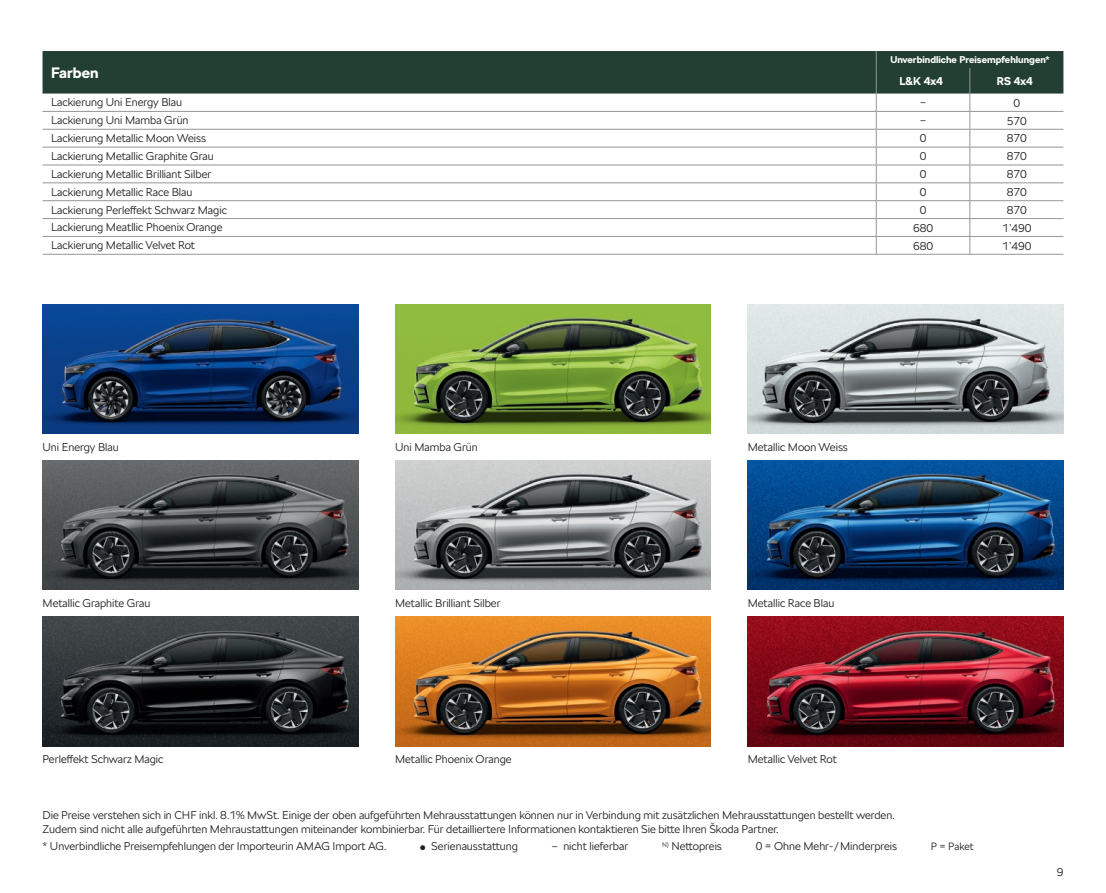
<style>
.page{position:relative;width:1106px;height:893px;background:#fff}
.page>*{position:absolute;margin:0;border:0;box-sizing:border-box;transform-origin:0 0}
.t1{font:700 15px "SKODA Next";color:#fff}
.t2{font:300 11.25px/13.5px "SKODA Next";color:#231f20}
.t3{font:700 11.25px "SKODA Next";color:#fff}
.t4{font:300 10.5px "SKODA Next";letter-spacing:-.005em;color:#231f20}
.t5{font:700 9.75px "SKODA Next";color:#fff}
</style>
<div class="page">
<div style="left:43px;top:51px;width:1020px;height:43px;background:#233e32"></div>
<svg style="left:969px;top:68px;width:1px;height:186px"></svg>
<hr style="left:43px;top:111px;width:76px;height:1px;background:#939598">
<hr style="left:119px;top:111px;width:757px;height:1px;background:#939598">
<hr style="left:876px;top:111px;width:93px;height:1px;background:#939598">
<hr style="left:969px;top:111px;width:94px;height:1px;background:#939598">
<hr style="left:43px;top:129px;width:76px;height:1px;background:#939598">
<hr style="left:119px;top:129px;width:757px;height:1px;background:#939598">
<hr style="left:876px;top:129px;width:93px;height:1px;background:#939598">
<hr style="left:969px;top:129px;width:94px;height:1px;background:#939598">
<hr style="left:43px;top:147px;width:76px;height:1px;background:#939598">
<hr style="left:119px;top:147px;width:757px;height:1px;background:#939598">
<hr style="left:876px;top:147px;width:93px;height:1px;background:#939598">
<hr style="left:969px;top:147px;width:94px;height:1px;background:#939598">
<hr style="left:43px;top:165px;width:76px;height:1px;background:#939598">
<hr style="left:119px;top:165px;width:757px;height:1px;background:#939598">
<hr style="left:876px;top:165px;width:93px;height:1px;background:#939598">
<hr style="left:969px;top:165px;width:94px;height:1px;background:#939598">
<hr style="left:43px;top:182px;width:76px;height:1px;background:#939598">
<hr style="left:119px;top:182px;width:757px;height:1px;background:#939598">
<hr style="left:876px;top:182px;width:93px;height:1px;background:#939598">
<hr style="left:969px;top:182px;width:94px;height:1px;background:#939598">
<hr style="left:43px;top:200px;width:76px;height:1px;background:#939598">
<hr style="left:119px;top:200px;width:757px;height:1px;background:#939598">
<hr style="left:876px;top:200px;width:93px;height:1px;background:#939598">
<hr style="left:969px;top:200px;width:94px;height:1px;background:#939598">
<hr style="left:43px;top:218px;width:76px;height:1px;background:#939598">
<hr style="left:119px;top:218px;width:757px;height:1px;background:#939598">
<hr style="left:876px;top:218px;width:93px;height:1px;background:#939598">
<hr style="left:969px;top:218px;width:94px;height:1px;background:#939598">
<hr style="left:43px;top:236px;width:76px;height:1px;background:#939598">
<hr style="left:119px;top:236px;width:757px;height:1px;background:#939598">
<hr style="left:876px;top:236px;width:93px;height:1px;background:#939598">
<hr style="left:969px;top:236px;width:94px;height:1px;background:#939598">
<hr style="left:43px;top:254px;width:76px;height:1px;background:#939598">
<hr style="left:119px;top:254px;width:757px;height:1px;background:#939598">
<hr style="left:876px;top:254px;width:93px;height:1px;background:#939598">
<hr style="left:969px;top:254px;width:94px;height:1px;background:#939598">
<svg style="left:876px;top:51px;width:1px;height:203px"></svg>
<img style="left:747px;top:460px;width:316px;height:130px">
<img style="left:42px;top:460px;width:316px;height:130px">
<img style="left:395px;top:460px;width:315px;height:130px">
<img style="left:747px;top:304px;width:316px;height:129px">
<img style="left:395px;top:304px;width:316px;height:130px">
<img style="left:42px;top:617px;width:316px;height:129px">
<img style="left:43px;top:304px;width:315px;height:129px">
<img style="left:747px;top:617px;width:316px;height:129px">
<img style="left:395px;top:617px;width:316px;height:129px">
<h1 class="t1" style="left:51px;top:63px;width:49px">Farben</h1>
<p class="t5" style="left:890px;top:53px;width:161px">Unverbindliche Preisempfehlungen*</p>
<p class="t3" style="left:899px;top:73px;width:45px">L&amp;K 4x4</p>
<p class="t3" style="left:996px;top:73px;width:37px">RS 4x4</p>
<p class="t2" style="left:51px;top:96px;width:132px">Lackierung Uni Energy Blau</p>
<p class="t2" style="left:920px;top:95px;width:7px">–</p>
<p class="t2" style="left:1013px;top:96px;width:8px">0</p>
<p class="t2" style="left:51px;top:114px;width:139px">Lackierung Uni Mamba Grün</p>
<p class="t2" style="left:920px;top:113px;width:7px">–</p>
<p class="t2" style="left:1006px;top:114px;width:22px">570</p>
<p class="t2" style="left:51px;top:131px;width:156px">Lackierung Metallic Moon Weiss</p>
<p class="t2" style="left:919px;top:132px;width:8px">0</p>
<p class="t2" style="left:1006px;top:132px;width:22px">870</p>
<p class="t2" style="left:51px;top:149px;width:164px">Lackierung Metallic Graphite Grau</p>
<p class="t2" style="left:919px;top:150px;width:8px">0</p>
<p class="t2" style="left:1006px;top:150px;width:22px">870</p>
<p class="t2" style="left:51px;top:167px;width:162px">Lackierung Metallic Brilliant Silber</p>
<p class="t2" style="left:919px;top:168px;width:8px">0</p>
<p class="t2" style="left:1006px;top:168px;width:22px">870</p>
<p class="t2" style="left:51px;top:185px;width:143px">Lackierung Metallic Race Blau</p>
<p class="t2" style="left:919px;top:185px;width:8px">0</p>
<p class="t2" style="left:1006px;top:185px;width:22px">870</p>
<p class="t2" style="left:51px;top:203px;width:177px">Lackierung Perleffekt Schwarz Magic</p>
<p class="t2" style="left:919px;top:203px;width:8px">0</p>
<p class="t2" style="left:1006px;top:203px;width:22px">870</p>
<p class="t2" style="left:51px;top:221px;width:173px">Lackierung Meatllic Phoenix Orange</p>
<p class="t2" style="left:913px;top:221px;width:22px">680</p>
<p class="t2" style="left:1002px;top:221px;width:31px">1’490</p>
<p class="t2" style="left:51px;top:239px;width:145px">Lackierung Metallic Velvet Rot</p>
<p class="t2" style="left:913px;top:239px;width:22px">680</p>
<p class="t2" style="left:1002px;top:239px;width:31px">1’490</p>
<p class="t2" style="left:43px;top:440px;width:78px">Uni Energy Blau</p>
<p class="t2" style="left:395px;top:440px;width:84px">Uni Mamba Grün</p>
<p class="t2" style="left:747px;top:440px;width:102px">Metallic Moon Weiss</p>
<p class="t2" style="left:43px;top:596px;width:109px">Metallic Graphite Grau</p>
<p class="t2" style="left:395px;top:596px;width:107px">Metallic Brilliant Silber</p>
<p class="t2" style="left:747px;top:596px;width:88px">Metallic Race Blau</p>
<p class="t2" style="left:42px;top:752px;width:123px">Perleffekt Schwarz Magic</p>
<p class="t2" style="left:395px;top:752px;width:118px">Metallic Phoenix Orange</p>
<p class="t2" style="left:747px;top:752px;width:91px">Metallic Velvet Rot</p>
<p class="t2" style="left:42px;top:809px;width:853px">Die Preise verstehen sich in CHF inkl. 8.1% MwSt. Einige der oben aufgeführten Mehrausstattungen können nur in Verbindung mit zusätzlichen Mehrausstattungen bestellt werden.<br>Zudem sind nicht alle aufgeführten Mehraustattungen miteinander kombinierbar. Für detailliertere Informationen kontaktieren Sie bitte Ihren Škoda Partner.</p>
<p class="t2" style="left:42px;top:840px;width:345px">* Unverbindliche Preisempfehlungen der Importeurin AMAG Import AG.</p>
<p class="t2" style="left:420px;top:840px;width:99px">● Serienausstattung</p>
<p class="t2" style="left:551px;top:840px;width:78px">– nicht lieferbar</p>
<p class="t2" style="left:662px;top:840px;width:61px"><sup>N)</sup> Nettopreis</p>
<p class="t2" style="left:755px;top:840px;width:143px">0 = Ohne Mehr-/Minderpreis</p>
<p class="t4" style="left:931px;top:840px;width:44px">P = Paket</p>
<p class="t2" style="left:1056px;top:865px;width:8px">9</p>
</div>
